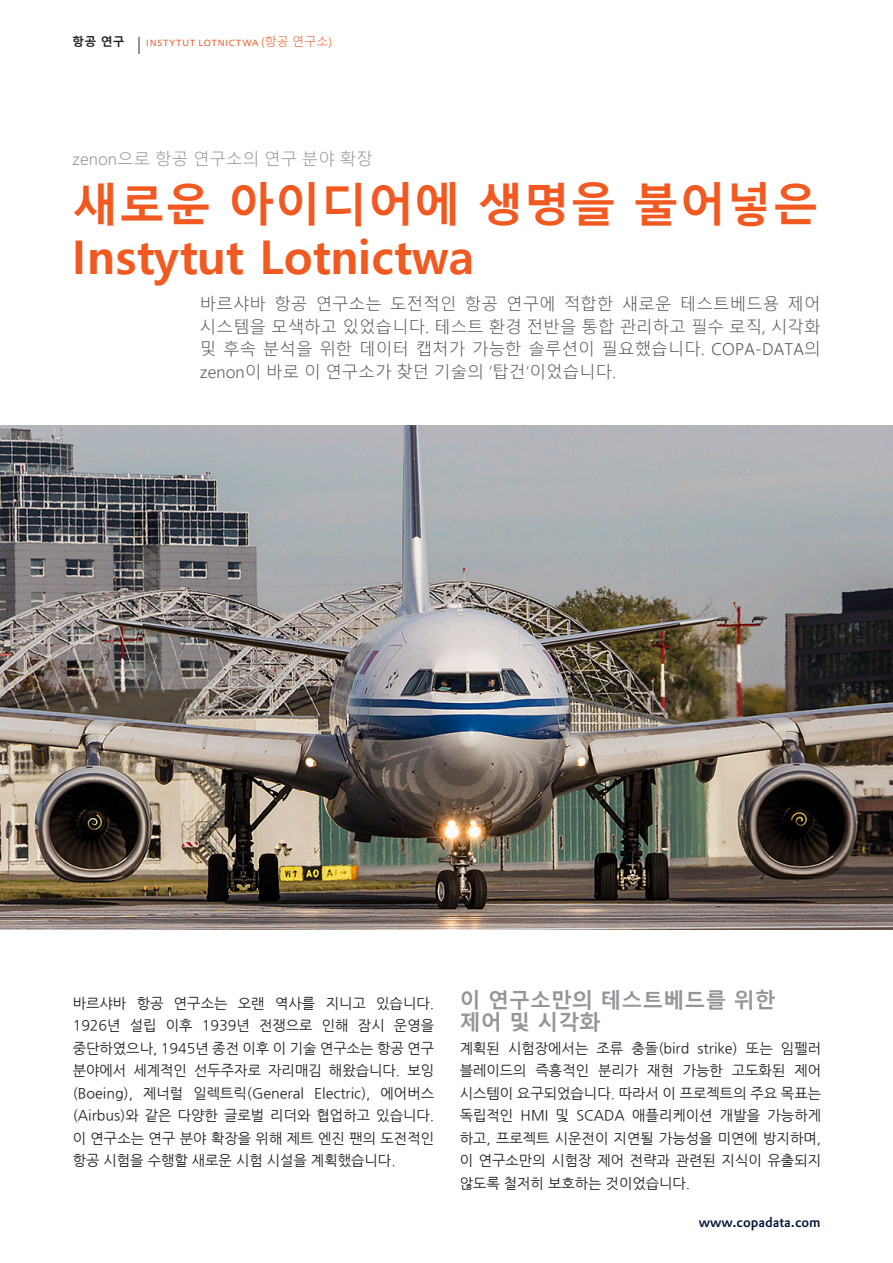
<style>
.page{position:relative;width:893px;height:1263px;background:#fff}
.page>*{position:absolute;margin:0;border:0;box-sizing:border-box;transform-origin:0 0}
.headline_orange_KR{font:700 46.5px/52.5px "Malgun Gothic";color:#f15921}
.headlines_in_copy_le{font:700 21px/22.5px "Malgun Gothic";color:#939598}
.lead_text_KR{font:300 16.5px/22.5px "Malgun Gothic";letter-spacing:.005em;color:#57585a;text-align:justify}
.Kicker_KR{font:300 16.5px "Malgun Gothic";letter-spacing:.005em;color:#939598}
.copy_no_indent_KOREA{font:14.25px/22.5px "Nanum Gothic";color:#231f20;text-align:justify}
.t1{font:500 13.5px "DTL Prokyon TOT";color:#001537}
.t2{font:300 12px "DTL Prokyon TOT Caps";letter-spacing:.005em;color:#f15921}
.s1{font-family:"Malgun Gothic";font-weight:700;color:#231f20}
.s2{font-size:24px;color:#231f20}
.s3{font-family:"Malgun Gothic"}
</style>
<div class="page">
<img style="left:0;top:426px;width:893px;height:503px">
<p class="t2" style="left:72px;top:34px;width:261px"><span class="s1">항공 연구</span> <span class="s2">I</span> instytut lotnictwa <span class="s3">(항공 연구소)</span></p>
<p class="Kicker_KR" style="left:72px;top:149px;width:302px">zenon으로 항공 연구소의 연구 분야 확장</p>
<p class="headline_orange_KR" style="left:72px;top:179px;width:748px">새로운 아이디어에 생명을 불어넣은<br>Instytut Lotnictwa</p>
<p class="lead_text_KR" style="left:200px;top:293px;width:622px">바르샤바 항공 연구소는 도전적인 항공 연구에 적합한 새로운 테스트베드용 제어 시스템을 모색하고 있었습니다. 테스트 환경 전반을 통합 관리하고 필수 로직, 시각화 및 후속 분석을 위한 데이터 캡처가 가능한 솔루션이 필요했습니다. COPA-DATA의 zenon이 바로 이 연구소가 찾던 기술의 ‘탑건’이었습니다.</p>
<p class="copy_no_indent_KOREA" style="left:73px;top:992px;width:363px">바르샤바 항공 연구소는 오랜 역사를 지니고 있습니다.<br>1926년 설립 이후 1939년 전쟁으로 인해 잠시 운영을 중단하였으나, 1945년 종전 이후 이 기술 연구소는 항공 연구 분야에서 세계적인 선두주자로 자리매김 해왔습니다. 보잉 (Boeing), 제너럴 일렉트릭(General Electric), 에어버스 (Airbus)와 같은 다양한 글로벌 리더와 협업하고 있습니다. 이 연구소는 연구 분야 확장을 위해 제트 엔진 팬의 도전적인 항공 시험을 수행할 새로운 시험 시설을 계획했습니다.</p>
<p class="headlines_in_copy_le" style="left:460px;top:989px;width:318px">이 연구소만의 테스트베드를 위한 제어 및 시각화</p>
<p class="copy_no_indent_KOREA" style="left:460px;top:1037px;width:363px">계획된 시험장에서는 조류 충돌(bird strike) 또는 임펠러 블레이드의 즉흥적인 분리가 재현 가능한 고도화된 제어 시스템이 요구되었습니다. 따라서 이 프로젝트의 주요 목표는 독립적인 HMI 및 SCADA 애플리케이션 개발을 가능하게 하고, 프로젝트 시운전이 지연될 가능성을 미연에 방지하며, 이 연구소만의 시험장 제어 전략과 관련된 지식이 유출되지 않도록 철저히 보호하는 것이었습니다.</p>
<p class="t1" style="left:699px;top:1213px;width:124px">www.copadata.com</p>
</div>
